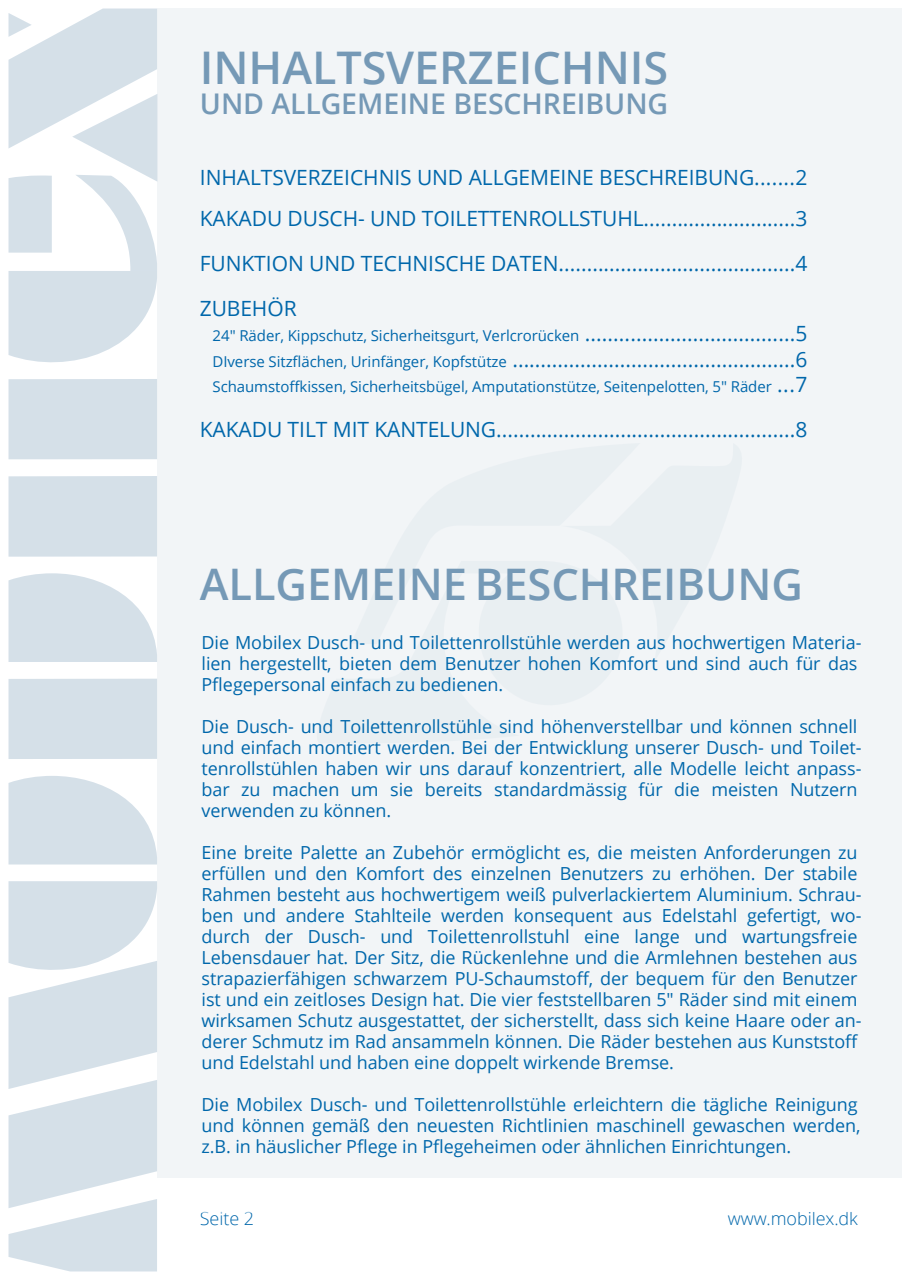
<style>
.page{position:relative;width:910px;height:1280px;background:#fff}
.page>*{position:absolute;margin:0;border:0;box-sizing:border-box;transform-origin:0 0}
.t1{font:600 45px "Open Sans";color:#7599b6}
.t2{font:600 43.5px "Open Sans";color:#7599b6}
.t3{font:600 28.5px "Open Sans";letter-spacing:-.005em;color:#7599b6}
.t4{font:21px/40.5px "Open Sans";letter-spacing:-.005em;color:#0067ab}
.t5{font:18px/21px "Open Sans";letter-spacing:-.005em;color:#0067ab}
.t6{font:300 18px "Open Sans";letter-spacing:-.005em;color:#0067ab}
.t7{font:15px "Open Sans";letter-spacing:-.005em;color:#0067ab}
.s1{font-size:21px}
.s2{font-size:15px}
</style>
<div class="page">
<div style="left:157px;top:9px;width:744px;height:1169px;background:#f2f5f7"></div>
<svg style="left:9px;top:9px;width:148px;height:1262px;fill:#d5e0e8"></svg>
<h1 class="t1" style="left:200px;top:36px;width:470px">INHALTSVERZEICHNIS</h1>
<h3 class="t3" style="left:200px;top:84px;width:470px">UND ALLGEMEINE BESCHREIBUNG</h3>
<p class="t4" style="left:200px;top:157px;width:609px">INHALTSVERZEICHNIS UND ALLGEMEINE BESCHREIBUNG.......2<br>KAKADU DUSCH- UND TOILETTENROLLSTUHL...........................3</p>
<p class="t4" style="left:200px;top:240px;width:609px;line-height:45px">FUNKTION UND TECHNISCHE DATEN..........................................4<br>ZUBEHÖR</p>
<p class="t7" style="left:213px;top:326px;width:596px">24" Räder, Kippschutz, Sicherheitsgurt, Verlcrorücken <span class="s1">.....................................5</span></p>
<p class="t4" style="left:213px;top:338px;width:596px"><span class="s2">DIverse Sitzflächen, Urinfänger, Kopfstütze</span> ..................................................6</p>
<p class="t7" style="left:213px;top:377px;width:596px">Schaumstoffkissen, Sicherheitsbügel, Amputationstütze, Seitenpelotten, 5" Räder <span class="s1">...7</span></p>
<p class="t4" style="left:200px;top:409px;width:609px">KAKADU TILT MIT KANTELUNG.....................................................8</p>
<h2 class="t2" style="left:200px;top:555px;width:605px">ALLGEMEINE BESCHREIBUNG</h2>
<p class="t5" style="left:202px;top:632px;width:661px">Die Mobilex Dusch- und Toilettenrollstühle werden aus hochwertigen Materia&shy;lien hergestellt, bieten dem Benutzer hohen Komfort und sind auch für das<br>Pflegepersonal einfach zu bedienen.</p>
<p class="t5" style="left:202px;top:716px;width:661px">Die Dusch- und Toilettenrollstühle sind höhenverstellbar und können schnell und einfach montiert werden. Bei der Entwicklung unserer Dusch- und Toilet&shy;tenrollstühlen haben wir uns darauf konzentriert, alle Modelle leicht anpass&shy;bar zu machen um sie bereits standardmässig für die meisten Nutzern verwenden zu können.</p>
<p class="t5" style="left:202px;top:842px;width:661px">Eine breite Palette an Zubehör ermöglicht es, die meisten Anforderungen zu erfüllen und den Komfort des einzelnen Benutzers zu erhöhen. Der stabile Rahmen besteht aus hochwertigem weiß pulverlackiertem Aluminium. Schrau&shy;ben und andere Stahlteile werden konsequent aus Edelstahl gefertigt, wo - durch der Dusch- und Toilettenrollstuhl eine lange und wartungsfreie Lebensdauer hat. Der Sitz, die Rückenlehne und die Armlehnen bestehen aus strapazierfähigen schwarzem PU-Schaumstoff, der bequem für den Benutzer ist und ein zeitloses Design hat. Die vier feststellbaren 5" Räder sind mit einem wirksamen Schutz ausgestattet, der sicherstellt, dass sich keine Haare oder an&shy;derer Schmutz im Rad ansammeln können. Die Räder bestehen aus Kunststoff und Edelstahl und haben eine doppelt wirkende Bremse.</p>
<p class="t5" style="left:202px;top:1094px;width:661px">Die Mobilex Dusch- und Toilettenrollstühle erleichtern die tägliche Reinigung und können gemäß den neuesten Richtlinien maschinell gewaschen werden, z.B. in häuslicher Pflege in Pflegeheimen oder ähnlichen Einrichtungen.</p>
<p class="t6" style="left:200px;top:1206px;width:56px">Seite 2</p>
<p class="t6" style="left:728px;top:1206px;width:132px">www.mobilex.dk</p>
</div>
